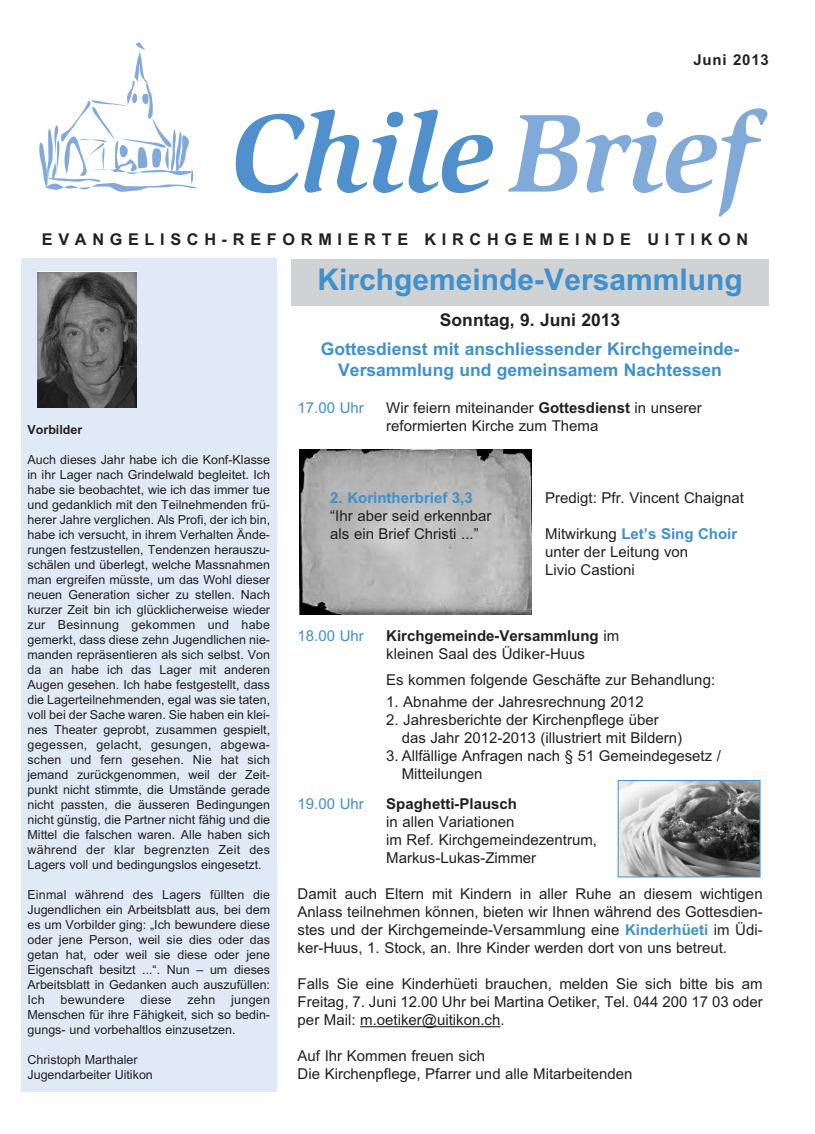
<style>
.page{position:relative;width:815px;height:1134px;background:#fff}
.page>*{position:absolute;margin:0;border:0;box-sizing:border-box;transform-origin:0 0}
.t1{font:700 30px "Arial";color:#3f90cd}
.t2{font:700 17.5px/21px "Arial";color:#3f90cd;text-align:center}
.t3{font:700 17.5px "Arial";color:#231f20}
.t4{font:700 16.25px "Arial";letter-spacing:.35em;color:#231f20}
.t5{font:15px/18px "Arial";color:#231f20}
.t6{font:15px "Arial";color:#3f90cd}
.t7{font:700 15px "Arial";color:#3f90cd}
.t8{font:700 15px "Arial";color:#231f20}
.t9{font:700 15px "Arial";letter-spacing:.055em;color:#231f20}
.t10{font:12.5px/15px "Arial";color:#231f20;text-align:justify}
.t11{font:700 12.5px "Arial";color:#231f20}
.t12{font:12.5px "Arial";letter-spacing:.02em;color:#231f20}
.s1{font-weight:700}
.s2{font-weight:700;color:#3f90cd}
</style>
<div class="page">
<div style="left:21px;top:258px;width:255px;height:833px;background:#e0eaf6"></div>
<svg style="left:236px;top:110px;width:167px;height:83px"></svg>
<svg style="left:409px;top:110px;width:84px;height:83px"></svg>
<svg style="left:508px;top:115px;width:72px;height:77px"></svg>
<svg style="left:586px;top:108px;width:181px;height:109px"></svg>
<svg style="left:39px;top:43px;width:158px;height:149px"></svg>
<img style="left:38px;top:272px;width:99px;height:135px">
<hr style="left:360px;top:1026px;width:140px;height:1px;background:#231f20">
<div style="left:291px;top:260px;width:478px;height:46px;background:#d1d2d4"></div>
<img style="left:300px;top:449px;width:231px;height:165px">
<img style="left:620px;top:782px;width:138px;height:93px">
<div style="left:618px;top:780px;width:142px;height:97px;border:1px solid #3f90cd"></div>
<p class="t9" style="left:693px;top:51px;width:77px">Juni 2013</p>
<h3 class="t4" style="left:42px;top:230px;width:708px">EVANGELISCH-REFORMIERTE KIRCHGEMEINDE UITIKON</h3>
<p class="t11" style="left:28px;top:422px;width:56px">Vorbilder</p>
<p class="t10" style="left:28px;top:452px;width:244px">Auch dieses Jahr habe ich die Konf-Klasse in ihr Lager nach Grindelwald begleitet. Ich habe sie beobachtet, wie ich das immer tue und gedanklich mit den Teilnehmenden frü&shy;herer Jahre verglichen. Als Profi, der ich bin, habe ich versucht, in ihrem Verhalten Ände&shy;rungen festzustellen, Tendenzen herauszu&shy;schälen und überlegt, welche Massnahmen man ergreifen müsste, um das Wohl dieser neuen Generation sicher zu stellen. Nach kurzer Zeit bin ich glücklicherweise wieder zur Besinnung gekommen und habe gemerkt, dass diese zehn Jugendlichen nie&shy;manden repräsentieren als sich selbst. Von da an habe ich das Lager mit anderen Augen gesehen. Ich habe festgestellt, dass die Lagerteilnehmenden, egal was sie taten, voll bei der Sache waren. Sie haben ein klei&shy;nes Theater geprobt, zusammen gespielt, gegessen, gelacht, gesungen, abgewa&shy;schen und fern gesehen. Nie hat sich jemand zurückgenommen, weil der Zeit&shy;punkt nicht stimmte, die Umstände gerade nicht passten, die äusseren Bedingungen nicht günstig, die Partner nicht fähig und die Mittel die falschen waren. Alle haben sich während der klar begrenzten Zeit des Lagers voll und bedingungslos eingesetzt.</p>
<p class="t10" style="left:27px;top:887px;width:244px">Einmal während des Lagers füllten die Jugendlichen ein Arbeitsblatt aus, bei dem es um Vorbilder ging: „Ich bewundere diese oder jene Person, weil sie dies oder das getan hat, oder weil sie diese oder jene Eigenschaft besitzt ...“. Nun – um dieses Arbeitsblatt in Gedanken auch auszufüllen:<br>Ich</p>
<p class="t10" style="left:27px;top:992px;width:244px;text-indent:204px">jungen Menschen für ihre Fähigkeit, sich so bedin&shy;gungs- und vorbehaltlos einzusetzen.</p>
<p class="t10" style="left:27px;top:1052px;width:127px">Christoph Marthaler<br>Jugendarbeiter Uitikon</p>
<p class="t12" style="left:61px;top:992px;width:66px">bewundere</p>
<p class="t10" style="left:141px;top:992px;width:32px">diese</p>
<p class="t10" style="left:187px;top:992px;width:29px">zehn</p>
<h1 class="t1" style="left:318px;top:262px;width:427px">Kirchgemeinde-Versammlung</h1>
<h2 class="t3" style="left:440px;top:310px;width:182px">Sonntag, 9. Juni 2013</h2>
<h2 class="t2" style="left:321px;top:338px;width:420px">Gottesdienst mit anschliessender Kirchgemeinde-<br>Versammlung und gemeinsamem Nachtessen</h2>
<p class="t6" style="left:298px;top:399px;width:68px">17.00 Uhr</p>
<p class="t5" style="left:386px;top:399px;width:317px">Wir feiern miteinander <span class="s1">Gottesdienst</span> in unserer reformierten Kirche zum Thema</p>
<p class="t7" style="left:330px;top:489px;width:144px">2. Korintherbrief 3,3</p>
<p class="t5" style="left:330px;top:507px;width:163px">“Ihr aber seid erkennbar als ein Brief Christi ...”</p>
<p class="t5" style="left:545px;top:489px;width:200px">Predigt: Pfr. Vincent Chaignat</p>
<p class="t5" style="left:545px;top:525px;width:194px">Mitwirkung <span class="s2">Let’s Sing Choir </span>unter der Leitung von<br>Livio Castioni</p>
<p class="t6" style="left:298px;top:627px;width:68px">18.00 Uhr</p>
<p class="t5" style="left:386px;top:627px;width:234px"><span class="s1">Kirchgemeinde-Versammlung</span> im kleinen Saal des Üdiker-Huus</p>
<p class="t5" style="left:386px;top:670px;width:330px">Es kommen folgende Geschäfte zur Behandlung:</p>
<p class="t5" style="left:386px;top:693px;width:259px">1. Abnahme der Jahresrechnung 2012</p>
<p class="t5" style="left:402px;top:711px;width:282px;text-indent:-15px">2. Jahresberichte der Kirchenpflege über das Jahr 2012-2013 (illustriert mit Bildern)</p>
<p class="t5" style="left:402px;top:747px;width:321px;text-indent:-15px">3. Allfällige Anfragen nach § 51 Gemeindegesetz /<br>Mitteilungen</p>
<p class="t6" style="left:298px;top:795px;width:68px">19.00 Uhr</p>
<p class="t8" style="left:386px;top:795px;width:132px">Spaghetti-Plausch</p>
<p class="t5" style="left:386px;top:813px;width:212px">in allen Variationen<br>im Ref. Kirchgemeindezentrum,<br>Markus-Lukas-Zimmer</p>
<p class="t5" style="left:298px;top:885px;width:467px;text-align:justify">Damit auch Eltern mit Kindern in aller Ruhe an diesem wichtigen Anlass teilnehmen können, bieten wir Ihnen während des Gottesdien&shy;stes und der Kirchgemeinde-Versammlung eine <span class="s2">Kinderhüeti</span> im Üdi&shy;ker-Huus, 1. Stock, an. Ihre Kinder werden dort von uns betreut.</p>
<p class="t5" style="left:298px;top:975px;width:467px;text-align:justify">Falls Sie eine Kinderhüeti brauchen, melden Sie sich bitte bis am Freitag, 7. Juni 12.00 Uhr bei Martina Oetiker, Tel. 044 200 17 03 oder per Mail: m.oetiker@uitikon.ch.</p>
<p class="t5" style="left:298px;top:1047px;width:336px">Auf Ihr Kommen freuen sich<br>Die Kirchenpflege, Pfarrer und alle Mitarbeitenden</p>
</div>
